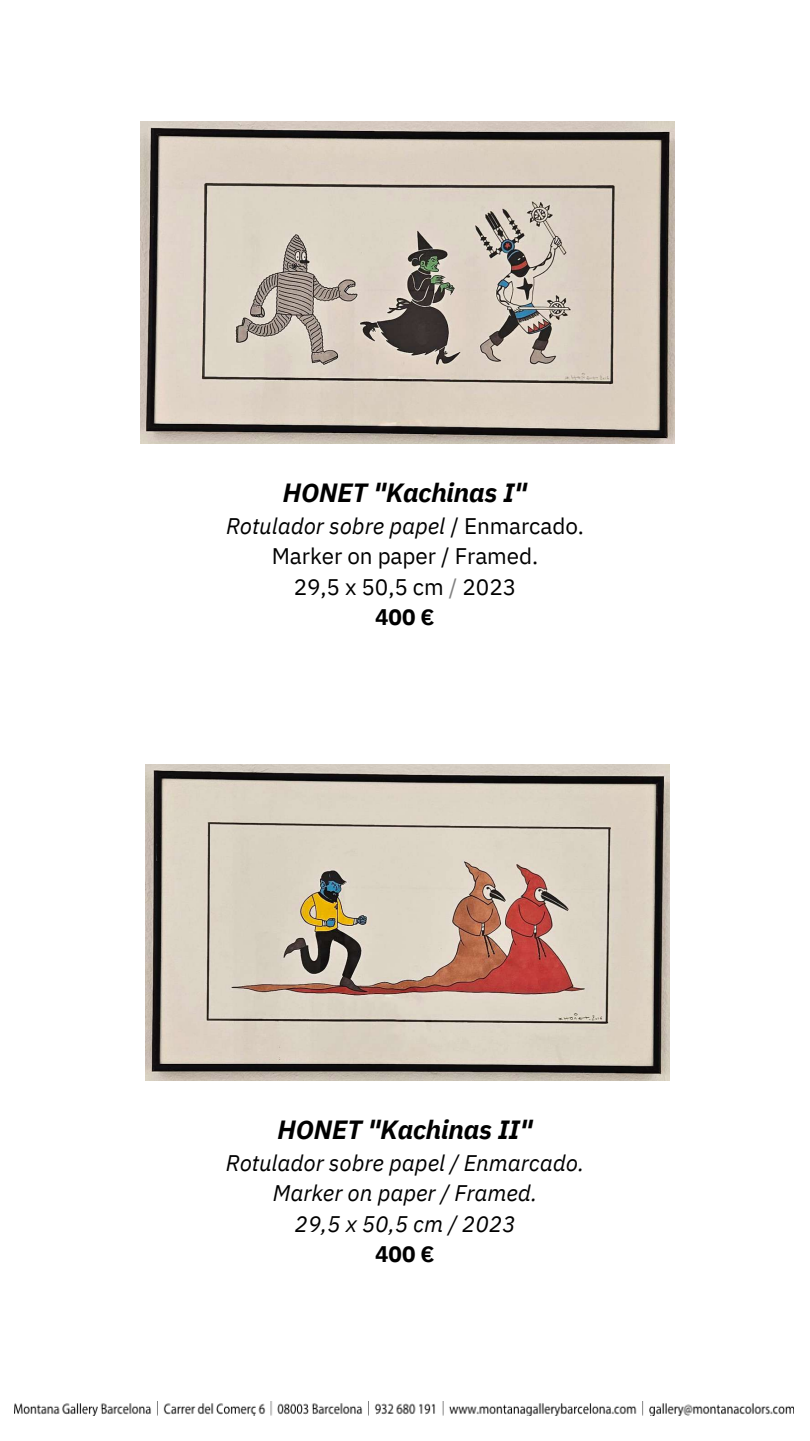
<style>
.page{position:relative;width:810px;height:1441px;background:#fff}
.page>*{position:absolute;margin:0;border:0;box-sizing:border-box;transform-origin:0 0}
.t1{font:italic 700 26.25px "IBM Plex Sans";letter-spacing:-.005em;color:#000}
.t2{font:22.5px/30.4px "IBM Plex Sans";letter-spacing:-.005em;color:#000;text-align:center}
.t3{font:italic 22.5px/30.4px "IBM Plex Sans";letter-spacing:-.005em;color:#000;text-align:center}
.t4{font:700 22.5px "IBM Plex Sans";color:#000}
.s1{font-style:italic}
.s2{color:#808080}
.s3{font-weight:700}
</style>
<div class="page">
<img style="left:14px;top:1401px;width:779px;height:13px">
<img style="left:140px;top:122px;width:534px;height:321px">
<img style="left:145px;top:764px;width:524px;height:316px">
<p class="t1" style="left:283px;top:475px;width:246px">HONET "Kachinas I"</p>
<p class="t2" style="left:226px;top:510px;width:359px"><span class="s1">Rotulador sobre papel</span> / Enmarcado.<br>Marker on paper / Framed.<br>29,5 x 50,5 cm <span class="s2">/</span> 2023<br><span class="s3">400 €</span></p>
<p class="t1" style="left:277px;top:1112px;width:257px">HONET "Kachinas II"</p>
<p class="t3" style="left:226px;top:1147px;width:360px">Rotulador sobre papel / Enmarcado.<br>Marker on paper / Framed.<br>29,5 x 50,5 cm / 2023</p>
<p class="t4" style="left:375px;top:1238px;width:61px">400 €</p>
</div>
